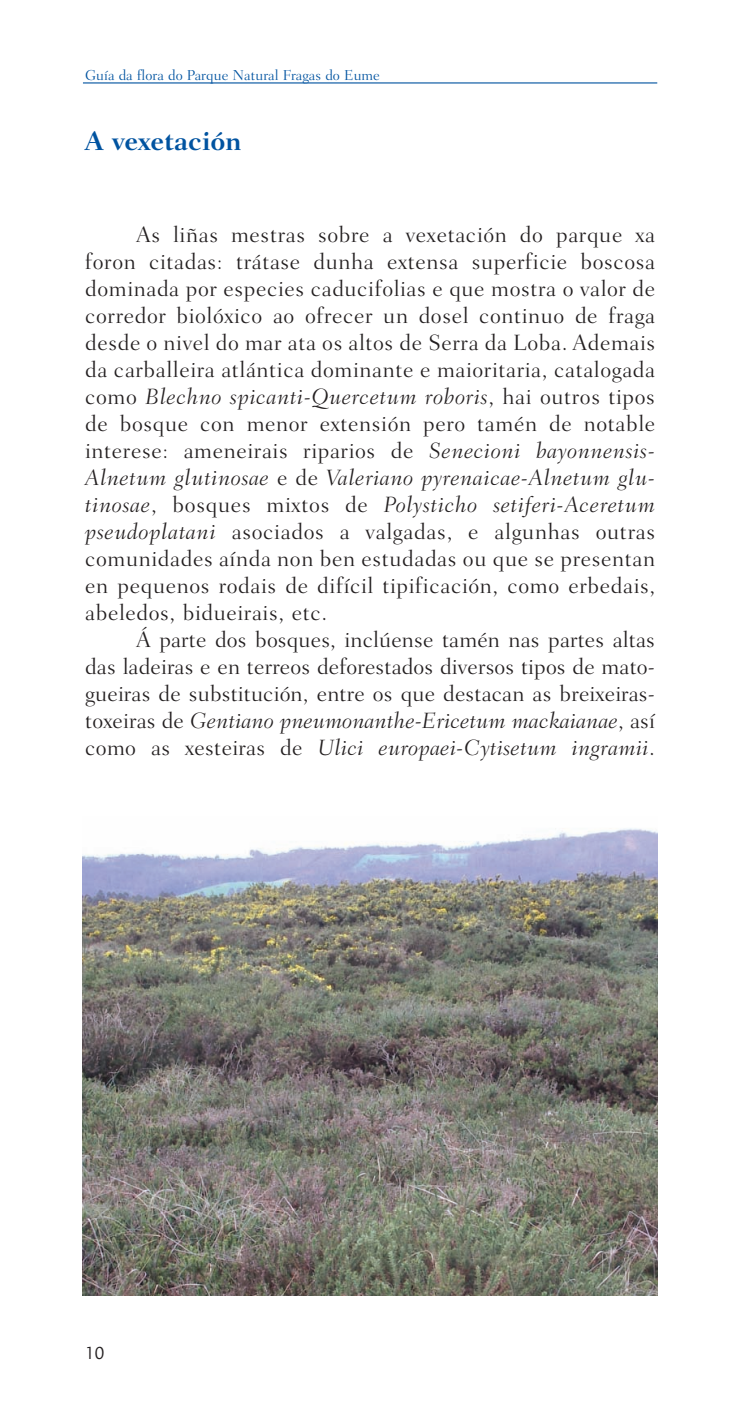
<style>
.page{position:relative;width:753px;height:1423px;background:#fff}
.page>*{position:absolute;margin:0;border:0;box-sizing:border-box;transform-origin:0 0}
.t1{font:700 27px "Fairfield LH";color:#0153a0}
.t2{font:300 22.5px/27px "Fairfield LH";letter-spacing:.015em;color:#231f20;text-align:justify}
.t3{font:18px "Foundry Journal";color:#231f20}
.t4{font:300 14.62px "Fairfield LH";color:#0153a0}
.s1{font-style:italic}
</style>
<div class="page">
<hr style="left:83px;top:82px;width:574px;height:1px;background:#0153a0">
<img style="left:83px;top:828px;width:574px;height:467px">
<p class="t4" style="left:85px;top:69px;width:296px">Guía da flora do Parque Natural Fragas do Eume</p>
<p class="t1" style="left:85px;top:130px;width:158px">A vexetación</p>
<p class="t2" style="left:85px;top:223px;width:571px;text-indent:51px">As liñas mestras sobre a vexetación do parque xa foron citadas: trátase dunha extensa superficie boscosa dominada por especies caducifolias e que mostra o valor de corredor biolóxico ao ofrecer un dosel continuo de fraga desde o nivel do mar ata os altos de Serra da Loba. Ademais da carballeira atlántica dominante e maioritaria, catalogada como <span class="s1">Blechno spicanti-Quercetum roboris</span>, hai outros tipos de bosque con menor extensión pero tamén de notable interese: ameneirais riparios de <span class="s1">Senecioni bayonnensis-Alnetum glutinosae</span> e de <span class="s1">Valeriano pyrenaicae-Alnetum glu&shy;tinosae</span>, bosques mixtos de <span class="s1">Polysticho setiferi-Aceretum pseudoplatani</span> asociados a valgadas, e algunhas outras comunidades aínda non ben estudadas ou que se presentan en pequenos rodais de difícil tipificación, como erbedais, abeledos, bidueirais, etc.</p>
<p class="t2" style="left:85px;top:628px;width:571px;text-indent:51px">Á parte dos bosques, inclúense tamén nas partes altas das ladeiras e en terreos deforestados diversos tipos de mato&shy;gueiras de substitución, entre os que destacan as breixeiras&shy;toxeiras de <span class="s1">Gentiano pneumonanthe-Ericetum mackaianae</span>, así como as xesteiras de <span class="s1">Ulici europaei-Cytisetum ingramii</span>.</p>
<p class="t3" style="left:85px;top:1342px;width:21px">10</p>
</div>
